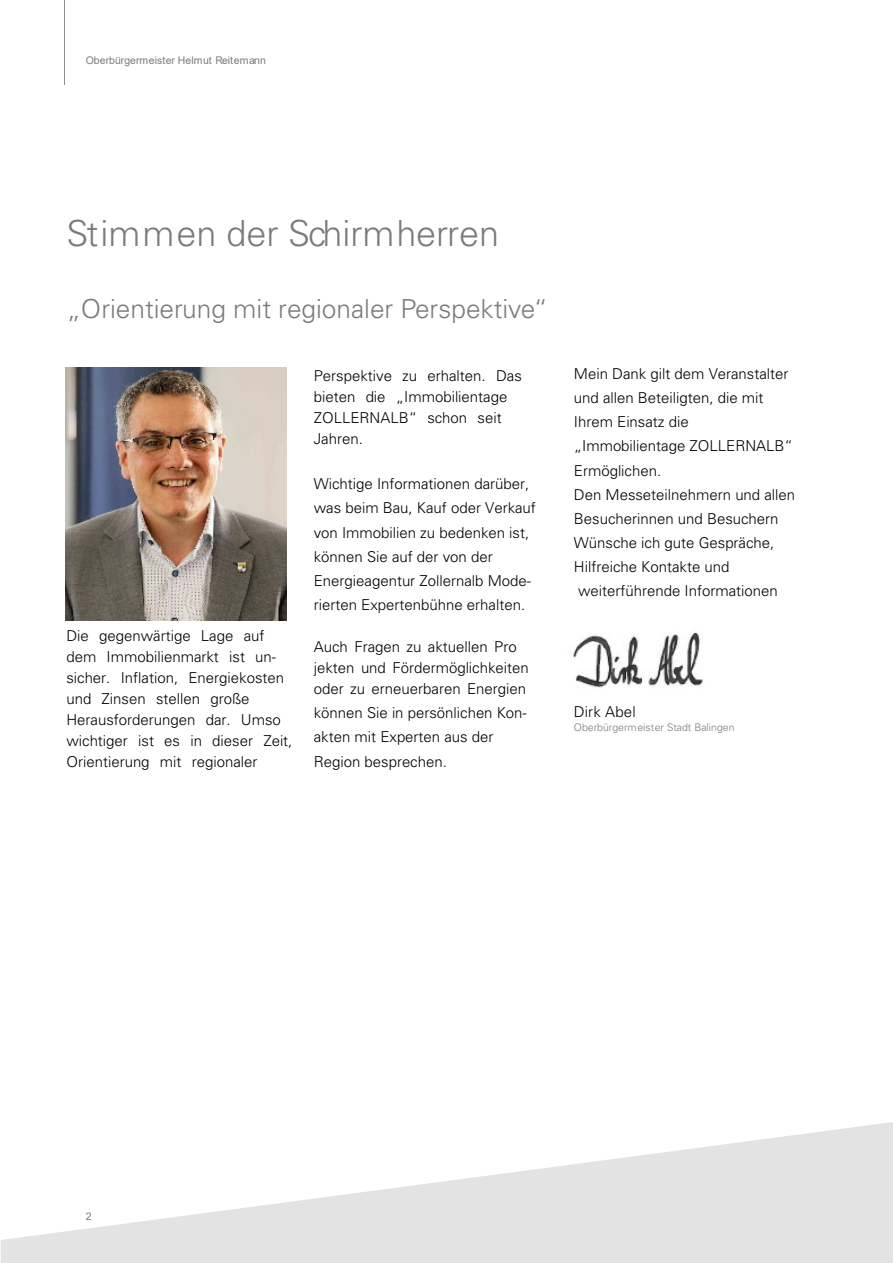
<style>
.page{position:relative;width:893px;height:1263px;background:#fff}
.page>*{position:absolute;margin:0;border:0;box-sizing:border-box;transform-origin:0 0}
.t1{font:300 36px "Univers LT Std";color:#7c7b7b}
.t2{font:300 26.25px "Univers LT Std";color:#7c7b7b}
.t3{font:300 15px/24.2px "Univers LT Std";color:#000}
.t4{font:10.5px "Arial";color:#7c7b7b}
.t5{font:300 10.5px "Univers LT Std";color:#7c7b7b}
</style>
<div class="page">
<svg style="left:1px;top:1122px;width:892px;height:141px;fill:#e3e3e3"></svg>
<img style="left:66px;top:368px;width:221px;height:252px">
<img style="left:573px;top:632px;width:130px;height:56px">
<hr style="left:64px;top:0;width:1px;height:85px;background:#7c7b7b">
<p class="t4" style="left:86px;top:56px;width:182px">Oberbürgermeister Helmut Reitemann</p>
<h1 class="t1" style="left:66px;top:220px;width:434px">Stimmen der Schirmherren</h1>
<h2 class="t2" style="left:66px;top:299px;width:483px">„Orientierung mit regionaler Perspektive“</h2>
<p class="t3" style="left:66px;top:627px;width:228px;line-height:21px">Die gegenwärtige Lage auf dem Immobilienmarkt ist un&shy;sicher. Inflation, Energiekosten und Zinsen stellen große<br>Herausforderungen dar. Umso wichtiger ist es in dieser Zeit,<br>Orientierung mit regionaler</p>
<p class="t3" style="left:314px;top:367px;width:210px;line-height:21px">Perspektive zu erhalten. Das bieten die „Immobilientage<br>ZOLLERNALB“ schon seit<br>Jahren.</p>
<p class="t3" style="left:314px;top:474px;width:224px">Wichtige Informationen darüber, was beim Bau, Kauf oder Verkauf von Immobilien zu bedenken ist, können Sie auf der von der<br>Energieagentur Zollernalb Mode&shy;rierten Expertenbühne erhalten.</p>
<p class="t3" style="left:314px;top:638px;width:217px;line-height:21px">Auch Fragen zu aktuellen Pro jekten und Fördermöglichkeiten oder zu erneuerbaren Energien</p>
<p class="t3" style="left:314px;top:703px;width:214px">können Sie in persönlichen Kon&shy;akten mit Experten aus der<br>Region besprechen.</p>
<p class="t3" style="left:574px;top:364px;width:223px">Mein Dank gilt dem Veranstalter und allen Beteiligten, die mit<br>Ihrem Einsatz die „Immobilientage ZOLLERNALB“<br>Ermöglichen.<br>Den Messeteilnehmern und allen<br>Besucherinnen und Besuchern<br>Wünsche ich gute Gespräche,<br>Hilfreiche Kontakte und weiterführende Informationen</p>
<p class="t3" style="left:574px;top:702px;width:63px">Dirk Abel</p>
<p class="t5" style="left:574px;top:723px;width:162px">Oberbürgermeister Stadt Balingen</p>
<p class="t4" style="left:86px;top:1212px;width:7px">2</p>
</div>
